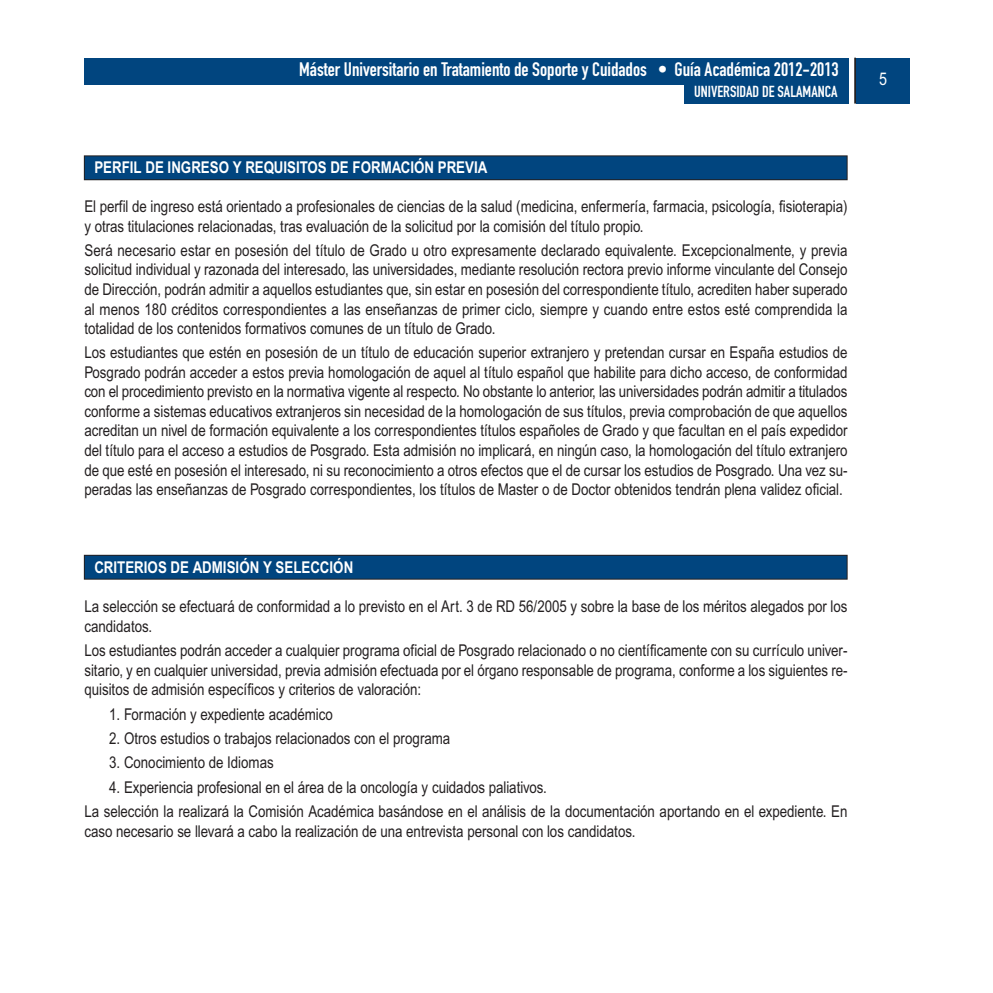
<style>
.page{position:relative;width:993px;height:993px;background:#fff}
.page>*{position:absolute;margin:0;border:0;box-sizing:border-box;transform-origin:0 0}
.t1{font:19.25px "DIN Engschrift Alternate";color:#fff}
.t2{font:17.5px "Arial Narrow";color:#fff}
.t3{font:16.28px/19.4px "Arial Narrow";color:#231f20}
.t4{font:700 16.28px "Arial Narrow";color:#fff}
.t5{font:15.75px "DIN Engschrift Alternate";color:#fff}
</style>
<div class="page">
<div style="left:84px;top:555px;width:762px;height:24px;background:#01457f"></div>
<div style="left:84px;top:554px;width:763px;height:25px;border:1px solid #231f20"></div>
<div style="left:84px;top:156px;width:762px;height:24px;background:#01457f"></div>
<div style="left:84px;top:155px;width:763px;height:25px;border:1px solid #231f20"></div>
<div style="left:684px;top:58px;width:164px;height:45px;background:#01457f"></div>
<div style="left:855px;top:58px;width:54px;height:45px;background:#01457f"></div>
<hr style="left:853px;top:58px;width:2px;height:45px;background:#231f20">
<div style="left:84px;top:58px;width:764px;height:26px;background:#01457f"></div>
<p class="t1" style="left:299px;top:62px;width:540px">Máster Universitario en Tratamiento de Soporte y Cuidados • Guía Académica 2012-2013</p>
<p class="t5" style="left:694px;top:86px;width:145px">UNIVERSIDAD DE SALAMANCA</p>
<p class="t4" style="left:94px;top:161px;width:394px">PERFIL DE INGRESO Y REQUISITOS DE FORMACIÓN PREVIA</p>
<p class="t3" style="left:84px;top:198px;width:764px">El perfil de ingreso está orientado a profesionales de ciencias de la salud (medicina, enfermería, farmacia, psicología, fisioterapia) y otras titulaciones relacionadas, tras evaluación de la solicitud por la comisión del título propio.</p>
<p class="t3" style="left:84px;top:242px;width:764px;text-align:justify">Será necesario estar en posesión del título de Grado u otro expresamente declarado equivalente. Excepcionalmente, y previa solicitud individual y razonada del interesado, las universidades, mediante resolución rectora previo informe vinculante del Consejo de Dirección, podrán admitir a aquellos estudiantes que, sin estar en posesión del correspondiente título, acrediten haber superado al menos 180 créditos correspondientes a las enseñanzas de primer ciclo, siempre y cuando entre estos esté comprendida la totalidad de los contenidos formativos comunes de un título de Grado.</p>
<p class="t3" style="left:84px;top:344px;width:764px;text-align:justify">Los estudiantes que estén en posesión de un título de educación superior extranjero y pretendan cursar en España estudios de Posgrado podrán acceder a estos previa homologación de aquel al título español que habilite para dicho acceso, de conformidad con el procedimiento previsto en la normativa vigente al respecto. No obstante lo anterior, las universidades podrán admitir a titulados conforme a sistemas educativos extranjeros sin necesidad de la homologación de sus títulos, previa comprobación de que aquellos acreditan un nivel de formación equivalente a los correspondientes títulos españoles de Grado y que facultan en el país expedidor del título para el acceso a estudios de Posgrado. Esta admisión no implicará, en ningún caso, la homologación del título extranjero de que esté en posesión el interesado, ni su reconocimiento a otros efectos que el de cursar los estudios de Posgrado. Una vez su&shy;peradas las enseñanzas de Posgrado correspondientes, los títulos de Master o de Doctor obtenidos tendrán plena validez oficial.</p>
<p class="t4" style="left:94px;top:561px;width:260px">CRITERIOS DE ADMISIÓN Y SELECCIÓN</p>
<p class="t3" style="left:84px;top:598px;width:764px">La selección se efectuará de conformidad a lo previsto en el Art. 3 de RD 56/2005 y sobre la base de los méritos alegados por los candidatos.</p>
<p class="t3" style="left:84px;top:642px;width:764px;text-align:justify">Los estudiantes podrán acceder a cualquier programa oficial de Posgrado relacionado o no científicamente con su currículo univer&shy;sitario, y en cualquier universidad, previa admisión efectuada por el órgano responsable de programa, conforme a los siguientes re&shy;quisitos de admisión específicos y criterios de valoración:</p>
<p class="t3" style="left:109px;top:705px;width:225px">1. Formación y expediente académico</p>
<p class="t3" style="left:109px;top:729px;width:342px">2. Otros estudios o trabajos relacionados con el programa</p>
<p class="t3" style="left:109px;top:754px;width:166px">3. Conocimiento de Idiomas</p>
<p class="t3" style="left:84px;top:776px;width:764px;line-height:24.5px;text-indent:25px">4. Experiencia profesional en el área de la oncología y cuidados paliativos.<br>La selección la realizará la Comisión Académica basándose en el análisis de la documentación aportando en el expediente. En</p>
<p class="t3" style="left:84px;top:822px;width:552px">caso necesario se llevará a cabo la realización de una entrevista personal con los candidatos.</p>
<p class="t2" style="left:878px;top:73px;width:9px">5</p>
</div>
